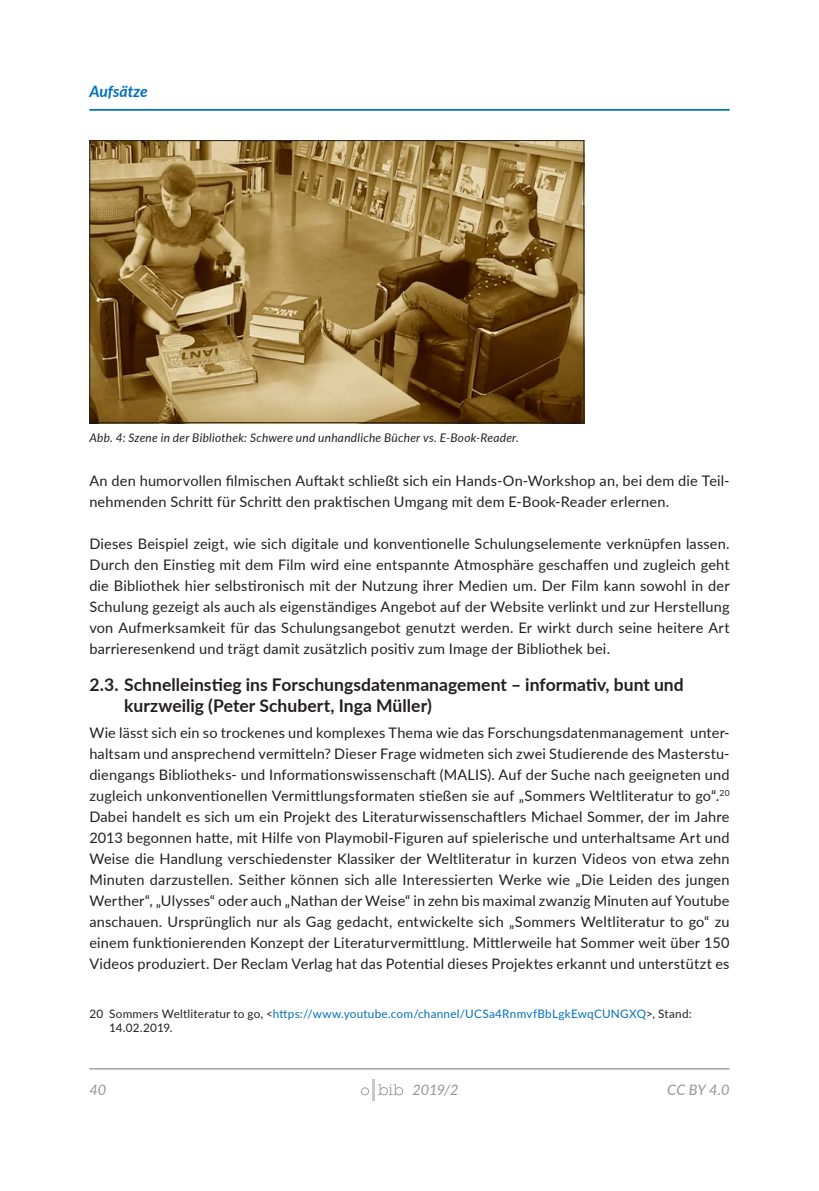
<style>
.page{position:relative;width:819px;height:1191px;background:#fff}
.page>*{position:absolute;margin:0;border:0;box-sizing:border-box;transform-origin:0 0}
.t1{font:700 17.5px/21px "Lato";color:#231f20}
.t2{font:italic 700 15.75px "Lato";color:#0071b9}
.t3{font:14.53px/21px "Lato";letter-spacing:.015em;color:#231f20;text-align:justify}
.t4{font:italic 14.53px "Lato";letter-spacing:-.01em;color:#939598}
.t5{font:italic 11.9px "Lato";letter-spacing:.02em;color:#231f20}
.t6{font:11.72px/14px "Lato";letter-spacing:.02em;color:#0071b9}
.s1{color:#231f20}
</style>
<div class="page">
<hr style="left:89px;top:1068px;width:640px;height:1px;background:#939598">
<hr style="left:372px;top:1079px;width:3px;height:21px;background:#c7c8ca">
<svg style="left:361px;top:1087px;width:8px;height:8px"></svg>
<svg style="left:378px;top:1084px;width:25px;height:11px"></svg>
<img style="left:91px;top:142px;width:491px;height:279px">
<div style="left:89px;top:140px;width:495px;height:283px;border:1px solid #231f20"></div>
<hr style="left:89px;top:109px;width:640px;height:2px;background:#0071b9">
<p class="t2" style="left:89px;top:80px;width:60px">Aufsätze</p>
<p class="t5" style="left:89px;top:429px;width:431px">Abb. 4: Szene in der Bibliothek: Schwere und unhandliche Bücher vs. E-Book-Reader.</p>
<p class="t3" style="left:89px;top:470px;width:641px">An den humorvollen filmischen Auftakt schließt sich ein Hands-On-Workshop an, bei dem die Teil&shy;nehmenden Schritt für Schritt den praktischen Umgang mit dem E-Book-Reader erlernen.</p>
<p class="t3" style="left:89px;top:533px;width:641px">Dieses Beispiel zeigt, wie sich digitale und konventionelle Schulungselemente verknüpfen lassen.<br>Durch den Einstieg mit dem Film wird eine entspannte Atmosphäre geschaffen und zugleich geht die Bibliothek hier selbstironisch mit der Nutzung ihrer Medien um. Der Film kann sowohl in der Schulung gezeigt als auch als eigenständiges Angebot auf der Website verlinkt und zur Herstellung von Aufmerksamkeit für das Schulungsangebot genutzt werden. Er wirkt durch seine heitere Art barrieresenkend und trägt damit zusätzlich positiv zum Image der Bibliothek bei.</p>
<p class="t1" style="left:124px;top:673px;width:561px;text-indent:-35px">2.3. Schnelleinstieg ins Forschungsdatenmanagement – informativ, bunt und kurzweilig (Peter Schubert, Inga Müller)</p>
<p class="t3" style="left:89px;top:722px;width:641px">Wie lässt sich ein so trockenes und komplexes Thema wie das Forschungsdatenmanagement unter&shy;haltsam und ansprechend vermitteln? Dieser Frage widmeten sich zwei Studierende des Masterstu&shy;diengangs Bibliotheks- und Informationswissenschaft (MALIS). Auf der Suche nach geeigneten und zugleich unkonventionellen Vermittlungsformaten stießen sie auf „Sommers Weltliteratur to go“.<sup>20<br></sup>Dabei handelt es sich um ein Projekt des Literaturwissenschaftlers Michael Sommer, der im Jahre 2013 begonnen hatte, mit Hilfe von Playmobil-Figuren auf spielerische und unterhaltsame Art und Weise die Handlung verschiedenster Klassiker der Weltliteratur in kurzen Videos von etwa zehn Minuten darzustellen. Seither können sich alle Interessierten Werke wie „Die Leiden des jungen Werther“, „Ulysses“ oder auch „Nathan der Weise“ in zehn bis maximal zwanzig Minuten auf Youtube anschauen. Ursprünglich nur als Gag gedacht, entwickelte sich „Sommers Weltliteratur to go“ zu einem funktionierenden Konzept der Literaturvermittlung. Mittlerweile hat Sommer weit über 150<br>Videos produziert. Der Reclam Verlag hat das Potential dieses Projektes erkannt und unterstützt es</p>
<p class="t6" style="left:109px;top:1006px;width:584px;text-indent:-20px"><span class="s1">20 Sommers Weltliteratur to go, &lt;</span>https://www.youtube.com/channel/UCSa4RnmvfBbLgkEwqCUNGXQ<span class="s1">&gt;, Stand:<br>14.02.2019.</span></p>
<p class="t4" style="left:89px;top:1079px;width:18px">40</p>
<p class="t4" style="left:412px;top:1079px;width:47px">2019/2</p>
<p class="t4" style="left:667px;top:1079px;width:64px">CC BY 4.0</p>
</div>
